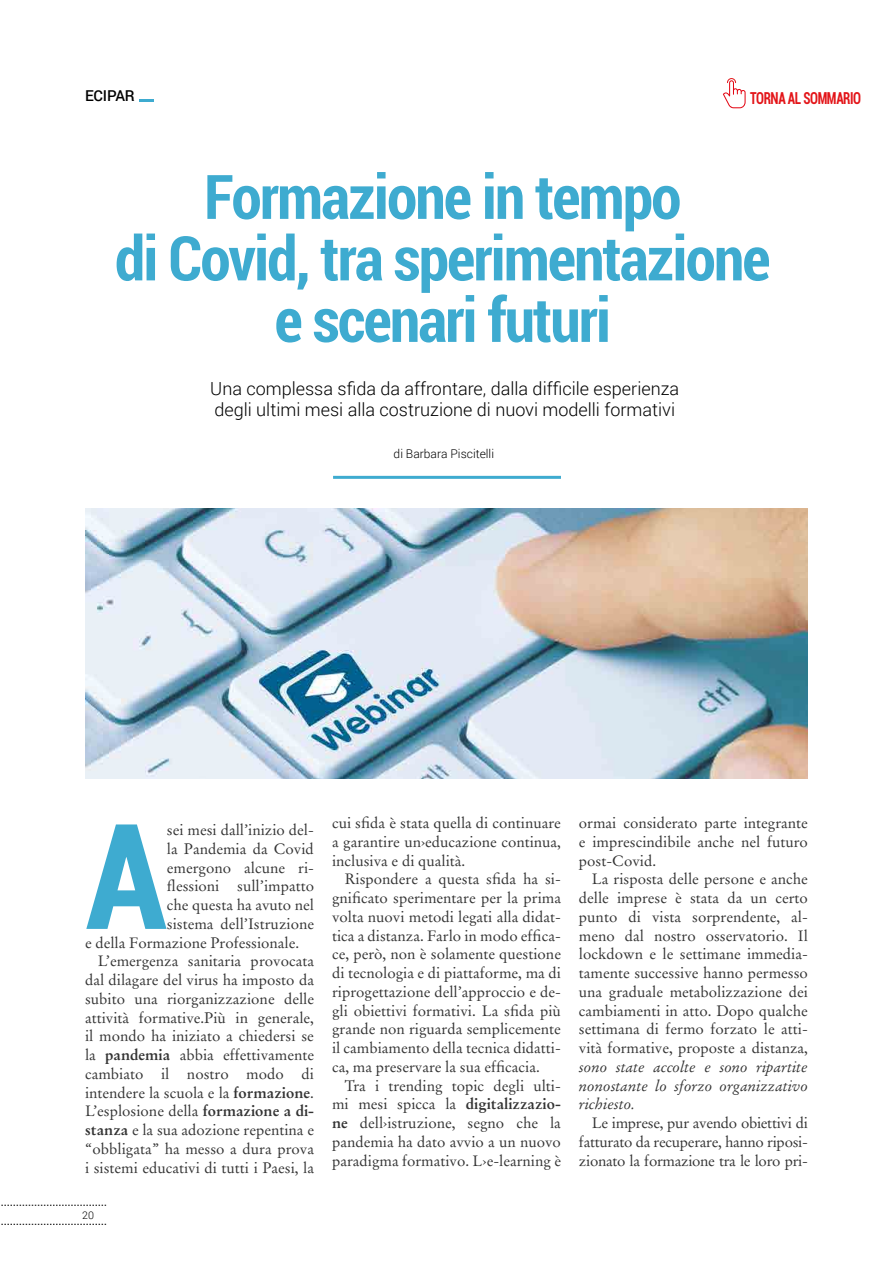
<style>
.page{position:relative;width:893px;height:1263px;background:#fff}
.page>*{position:absolute;margin:0;border:0;box-sizing:border-box;transform-origin:0 0}
.t1{font:700 condensed 146.85px "Roboto";color:#3eabd0}
.t2{font:700 condensed 61.5px/61.5px "Roboto";letter-spacing:-.03em;color:#3eabd0;text-align:center}
.t3{font:300 18px/21.6px "Roboto";color:#000}
.t4{font:700 condensed 16.5px "Roboto";letter-spacing:-.03em;color:#e31519;scale:.8 1}
.t5{font:15px/18.8px "Stempel Garamond";color:#333;text-align:justify}
.t6{font:italic 15px/18.8px "Stempel Garamond";color:#333;text-align:justify}
.t7{font:500 15px "Roboto";letter-spacing:-.01em;color:#000}
.t8{font:300 12px "Roboto";color:#000}
.t9{font:300 10.5px "Roboto";color:#000}
.s1{font-weight:700}
</style>
<div class="page">
<svg style="left:1px;top:1205px;width:105px;height:1px"></svg>
<svg style="left:1px;top:1224px;width:105px;height:1px"></svg>
<hr style="left:139px;top:99px;width:15px;height:3px;background:#3eabd0">
<hr style="left:333px;top:476px;width:228px;height:3px;background:#3eabd0">
<img style="left:85px;top:508px;width:723px;height:271px">
<svg style="left:723px;top:78px;width:23px;height:30px"></svg>
<p class="t7" style="left:85px;top:85px;width:51px">ECIPAR</p>
<p class="t4" style="left:750px;top:86px;width:140px">TORNA AL SOMMARIO</p>
<h2 class="t2" style="left:115px;top:164px;width:657px">Formazione in tempo<br>di Covid, tra sperimentazione e scenari futuri</h2>
<p class="t3" style="left:210px;top:377px;width:470px">Una complessa sfida da affrontare, dalla difficile esperienza degli ultimi mesi alla costruzione di nuovi modelli formativi</p>
<p class="t8" style="left:394px;top:446px;width:102px">di Barbara Piscitelli</p>
<h1 class="t1" style="left:85px;top:774px;width:83px">A</h1>
<p class="t5" style="left:167px;top:821px;width:149px">sei mesi dall’inizio del-</p>
<p class="t5" style="left:167px;top:839px;width:149px">la Pandemia da Covid</p>
<p class="t5" style="left:167px;top:858px;width:149px">emergono alcune ri-</p>
<p class="t5" style="left:167px;top:877px;width:149px">flessioni sull’impatto</p>
<p class="t5" style="left:167px;top:896px;width:149px">che questa ha avuto nel</p>
<p class="t5" style="left:167px;top:914px;width:149px">sistema dell’Istruzione</p>
<p class="t5" style="left:85px;top:933px;width:216px">e della Formazione Professionale.</p>
<p class="t5" style="left:98px;top:952px;width:218px">L’emergenza sanitaria provocata</p>
<p class="t5" style="left:85px;top:971px;width:230px">dal dilagare del virus ha imposto da</p>
<p class="t5" style="left:85px;top:989px;width:230px">subito una riorganizzazione delle</p>
<p class="t5" style="left:85px;top:1008px;width:230px">attività formative.Più in generale,</p>
<p class="t5" style="left:85px;top:1027px;width:230px">il mondo ha iniziato a chiedersi se</p>
<p class="t5" style="left:85px;top:1046px;width:230px">la <span class="s1">pandemia</span> abbia effettivamente</p>
<p class="t5" style="left:85px;top:1064px;width:230px">cambiato il nostro modo di</p>
<p class="t5" style="left:85px;top:1083px;width:230px">intendere la scuola e la <span class="s1">formazione</span>.</p>
<p class="t5" style="left:85px;top:1102px;width:230px">L’esplosione della <span class="s1">formazione a di-</span></p>
<p class="t5" style="left:85px;top:1121px;width:230px"><span class="s1">stanza</span> e la sua adozione repentina e</p>
<p class="t5" style="left:85px;top:1139px;width:230px">“obbligata” ha messo a dura prova</p>
<p class="t5" style="left:85px;top:1158px;width:230px">i sistemi educativi di tutti i Paesi, la</p>
<p class="t9" style="left:82px;top:1208px;width:13px">20</p>
<p class="t5" style="left:332px;top:814px;width:230px">cui sfida è stata quella di continuare a garantire un›educazione continua, inclusiva e di qualità.</p>
<p class="t5" style="left:332px;top:870px;width:230px;text-indent:13px">Rispondere a questa sfida ha si&shy;gnificato sperimentare per la prima volta nuovi metodi legati alla didat&shy;tica a distanza. Farlo in modo effica&shy;ce, però, non è solamente questione di tecnologia e di piattaforme, ma di riprogettazione dell’approccio e de&shy;gli obiettivi formativi. La sfida più grande non riguarda semplicemente il cambiamento della tecnica didatti&shy;ca, ma preservare la sua efficacia.</p>
<p class="t5" style="left:332px;top:1076px;width:230px;text-indent:13px">Tra i trending topic degli ulti&shy;mi mesi spicca la <span class="s1">digitalizzazio&shy;ne</span> dell›istruzione, segno che la pandemia ha dato avvio a un nuovo paradigma formativo. L›e-learning è</p>
<p class="t5" style="left:579px;top:814px;width:230px">ormai considerato parte integrante e imprescindibile anche nel futuro post-Covid.</p>
<p class="t5" style="left:579px;top:870px;width:230px;text-indent:13px">La risposta delle persone e anche delle imprese è stata da un certo punto di vista sorprendente, al&shy;meno dal nostro osservatorio. Il lockdown e le settimane immedia&shy;tamente successive hanno permesso una graduale metabolizzazione dei cambiamenti in atto. Dopo qualche settimana di fermo forzato le atti&shy;vità formative, proposte a distanza,</p>
<p class="t6" style="left:579px;top:1057px;width:230px">sono state accolte e sono ripartite nonostante lo sforzo organizzativo richiesto.</p>
<p class="t5" style="left:579px;top:1114px;width:230px;text-indent:13px">Le imprese, pur avendo obiettivi di fatturato da recuperare, hanno riposi&shy;zionato la formazione tra le loro pri-</p>
</div>
